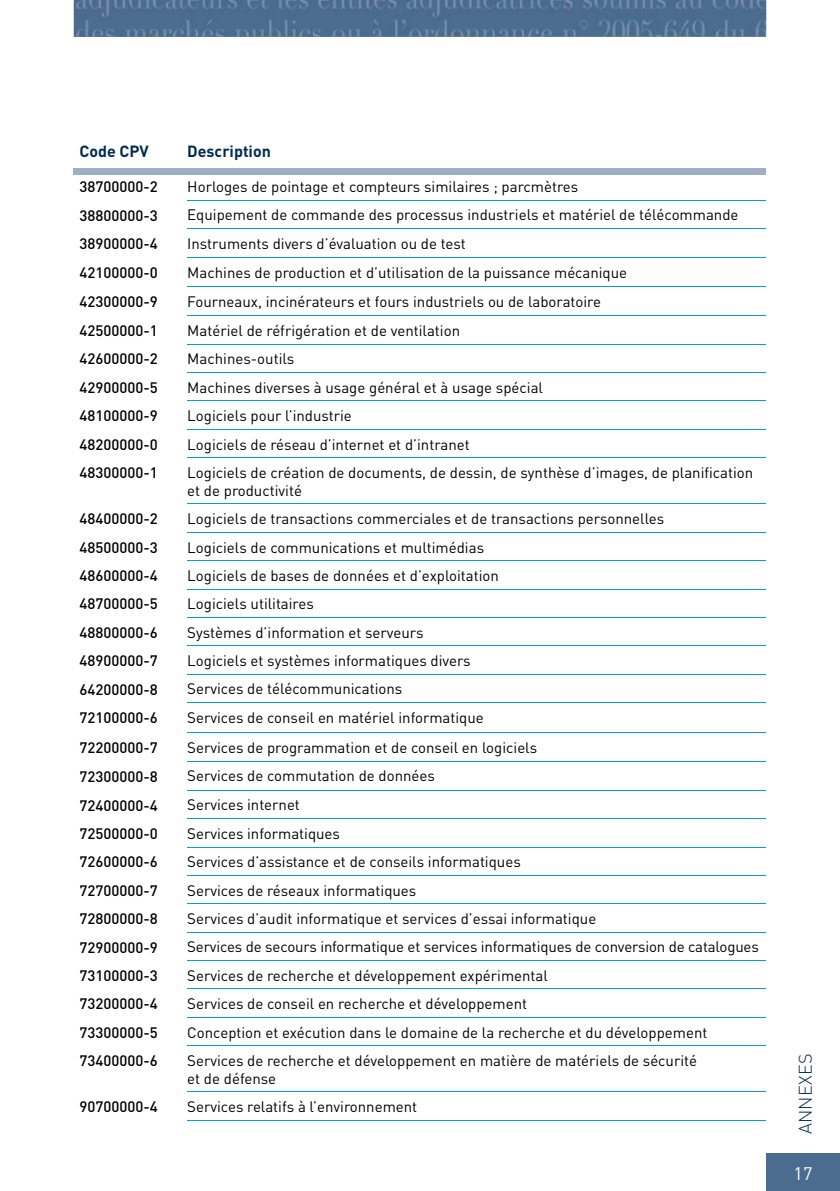
<style>
.page{position:relative;width:840px;height:1191px;background:#fff}
.page>*{position:absolute;margin:0;border:0;box-sizing:border-box;transform-origin:0 0}
.t1{font:300 18px "DIN";letter-spacing:.015em;color:#002c52}
.t2{font:18px "DIN";color:#fff}
.t3{font:700 16px "DIN";color:#002c52}
.t4{font:15px/18px "DIN";color:#000}
.t5{font:500 15px "DIN";color:#000}
</style>
<div class="page">
<img style="left:74px;top:0;width:691px;height:37px">
<div style="left:765px;top:1154px;width:74px;height:37px;background:#4a6c8f"></div>
<hr style="left:187px;top:200px;width:578px;height:1px;background:#009ee0">
<hr style="left:187px;top:228px;width:578px;height:1px;background:#009ee0">
<hr style="left:187px;top:257px;width:578px;height:1px;background:#009ee0">
<hr style="left:187px;top:286px;width:578px;height:1px;background:#009ee0">
<hr style="left:187px;top:315px;width:578px;height:1px;background:#009ee0">
<hr style="left:187px;top:344px;width:578px;height:1px;background:#009ee0">
<hr style="left:187px;top:372px;width:578px;height:1px;background:#009ee0">
<hr style="left:187px;top:400px;width:578px;height:1px;background:#009ee0">
<hr style="left:187px;top:429px;width:578px;height:1px;background:#009ee0">
<hr style="left:187px;top:457px;width:578px;height:1px;background:#009ee0">
<hr style="left:187px;top:503px;width:578px;height:1px;background:#009ee0">
<hr style="left:187px;top:532px;width:578px;height:1px;background:#009ee0">
<hr style="left:187px;top:560px;width:578px;height:1px;background:#009ee0">
<hr style="left:187px;top:589px;width:578px;height:1px;background:#009ee0">
<hr style="left:187px;top:617px;width:578px;height:1px;background:#009ee0">
<hr style="left:187px;top:645px;width:578px;height:1px;background:#009ee0">
<hr style="left:187px;top:674px;width:578px;height:1px;background:#009ee0">
<hr style="left:187px;top:702px;width:578px;height:1px;background:#009ee0">
<hr style="left:187px;top:732px;width:578px;height:1px;background:#009ee0">
<hr style="left:187px;top:761px;width:578px;height:1px;background:#009ee0">
<hr style="left:187px;top:790px;width:578px;height:1px;background:#009ee0">
<hr style="left:187px;top:818px;width:578px;height:1px;background:#009ee0">
<hr style="left:187px;top:846px;width:578px;height:1px;background:#009ee0">
<hr style="left:187px;top:875px;width:578px;height:1px;background:#009ee0">
<hr style="left:187px;top:903px;width:578px;height:1px;background:#009ee0">
<hr style="left:187px;top:932px;width:578px;height:1px;background:#009ee0">
<hr style="left:187px;top:960px;width:578px;height:1px;background:#009ee0">
<hr style="left:187px;top:988px;width:578px;height:1px;background:#009ee0">
<hr style="left:187px;top:1017px;width:578px;height:1px;background:#009ee0">
<hr style="left:187px;top:1045px;width:578px;height:1px;background:#009ee0">
<hr style="left:187px;top:1091px;width:578px;height:1px;background:#009ee0">
<hr style="left:187px;top:1120px;width:578px;height:1px;background:#009ee0">
<div style="left:74px;top:169px;width:691px;height:6px;background:#9fafc5"></div>
<p class="t3" style="left:79px;top:145px;width:71px">Code CPV</p>
<p class="t3" style="left:187px;top:145px;width:85px">Description</p>
<p class="t5" style="left:79px;top:181px;width:80px">38700000-2</p>
<p class="t4" style="left:187px;top:179px;width:392px">Horloges de pointage et compteurs similaires ; parcmètres</p>
<p class="t5" style="left:79px;top:210px;width:80px">38800000-3</p>
<p class="t4" style="left:187px;top:208px;width:552px">Equipement de commande des processus industriels et matériel de télécommande</p>
<p class="t5" style="left:79px;top:238px;width:80px">38900000-4</p>
<p class="t4" style="left:187px;top:236px;width:280px">Instruments divers d’évaluation ou de test</p>
<p class="t5" style="left:79px;top:267px;width:80px">42100000-0</p>
<p class="t4" style="left:187px;top:265px;width:441px">Machines de production et d’utilisation de la puissance mécanique</p>
<p class="t5" style="left:79px;top:296px;width:80px">42300000-9</p>
<p class="t4" style="left:187px;top:294px;width:415px">Fourneaux, incinérateurs et fours industriels ou de laboratoire</p>
<p class="t5" style="left:79px;top:325px;width:80px">42500000-1</p>
<p class="t4" style="left:187px;top:323px;width:274px">Matériel de réfrigération et de ventilation</p>
<p class="t5" style="left:79px;top:354px;width:80px">42600000-2</p>
<p class="t4" style="left:187px;top:352px;width:108px">Machines-outils</p>
<p class="t5" style="left:79px;top:382px;width:80px">42900000-5</p>
<p class="t4" style="left:187px;top:380px;width:357px">Machines diverses à usage général et à usage spécial</p>
<p class="t5" style="left:79px;top:410px;width:80px">48100000-9</p>
<p class="t4" style="left:187px;top:408px;width:166px">Logiciels pour l’industrie</p>
<p class="t5" style="left:79px;top:439px;width:80px">48200000-0</p>
<p class="t4" style="left:187px;top:437px;width:284px">Logiciels de réseau d’internet et d’intranet</p>
<p class="t5" style="left:79px;top:467px;width:80px">48300000-1</p>
<p class="t4" style="left:187px;top:465px;width:567px">Logiciels de création de documents, de dessin, de synthèse d’images, de planification et de productivité</p>
<p class="t5" style="left:79px;top:513px;width:80px">48400000-2</p>
<p class="t4" style="left:187px;top:511px;width:478px">Logiciels de transactions commerciales et de transactions personnelles</p>
<p class="t5" style="left:79px;top:542px;width:80px">48500000-3</p>
<p class="t4" style="left:187px;top:540px;width:298px">Logiciels de communications et multimédias</p>
<p class="t5" style="left:79px;top:570px;width:80px">48600000-4</p>
<p class="t4" style="left:187px;top:568px;width:313px">Logiciels de bases de données et d’exploitation</p>
<p class="t5" style="left:79px;top:599px;width:80px">48700000-5</p>
<p class="t4" style="left:187px;top:596px;width:128px">Logiciels utilitaires</p>
<p class="t5" style="left:79px;top:627px;width:80px">48800000-6</p>
<p class="t4" style="left:187px;top:625px;width:237px">Systèmes d’information et serveurs</p>
<p class="t5" style="left:79px;top:655px;width:80px">48900000-7</p>
<p class="t4" style="left:187px;top:653px;width:285px">Logiciels et systèmes informatiques divers</p>
<p class="t5" style="left:79px;top:684px;width:80px">64200000-8</p>
<p class="t4" style="left:187px;top:682px;width:216px">Services de télécommunications</p>
<p class="t5" style="left:79px;top:712px;width:80px">72100000-6</p>
<p class="t4" style="left:187px;top:710px;width:298px">Services de conseil en matériel informatique</p>
<p class="t5" style="left:79px;top:742px;width:80px">72200000-7</p>
<p class="t4" style="left:187px;top:740px;width:351px">Services de programmation et de conseil en logiciels</p>
<p class="t5" style="left:79px;top:771px;width:80px">72300000-8</p>
<p class="t4" style="left:187px;top:769px;width:249px">Services de commutation de données</p>
<p class="t5" style="left:79px;top:800px;width:80px">72400000-4</p>
<p class="t4" style="left:187px;top:798px;width:114px">Services internet</p>
<p class="t5" style="left:79px;top:828px;width:80px">72500000-0</p>
<p class="t4" style="left:187px;top:826px;width:154px">Services informatiques</p>
<p class="t5" style="left:79px;top:856px;width:80px">72600000-6</p>
<p class="t4" style="left:187px;top:854px;width:335px">Services d’assistance et de conseils informatiques</p>
<p class="t5" style="left:79px;top:885px;width:80px">72700000-7</p>
<p class="t4" style="left:187px;top:883px;width:230px">Services de réseaux informatiques</p>
<p class="t5" style="left:79px;top:913px;width:80px">72800000-8</p>
<p class="t4" style="left:187px;top:911px;width:410px">Services d’audit informatique et services d’essai informatique</p>
<p class="t5" style="left:79px;top:941px;width:80px">72900000-9</p>
<p class="t4" style="left:187px;top:939px;width:572px">Services de secours informatique et services informatiques de conversion de catalogues</p>
<p class="t5" style="left:79px;top:970px;width:80px">73100000-3</p>
<p class="t4" style="left:187px;top:968px;width:362px">Services de recherche et développement expérimental</p>
<p class="t5" style="left:79px;top:998px;width:80px">73200000-4</p>
<p class="t4" style="left:187px;top:996px;width:341px">Services de conseil en recherche et développement</p>
<p class="t5" style="left:79px;top:1027px;width:80px">73300000-5</p>
<p class="t4" style="left:187px;top:1025px;width:521px">Conception et exécution dans le domaine de la recherche et du développement</p>
<p class="t5" style="left:79px;top:1055px;width:80px">73400000-6</p>
<p class="t4" style="left:187px;top:1053px;width:511px">Services de recherche et développement en matière de matériels de sécurité et de défense</p>
<p class="t5" style="left:79px;top:1101px;width:80px">90700000-4</p>
<p class="t4" style="left:187px;top:1099px;width:231px">Services relatifs à l’environnement</p>
<p class="t1" style="left:798px;top:1134px;width:82px;rotate:-90deg">ANNEXES</p>
<p class="t2" style="left:793px;top:1166px;width:20px">17</p>
</div>
